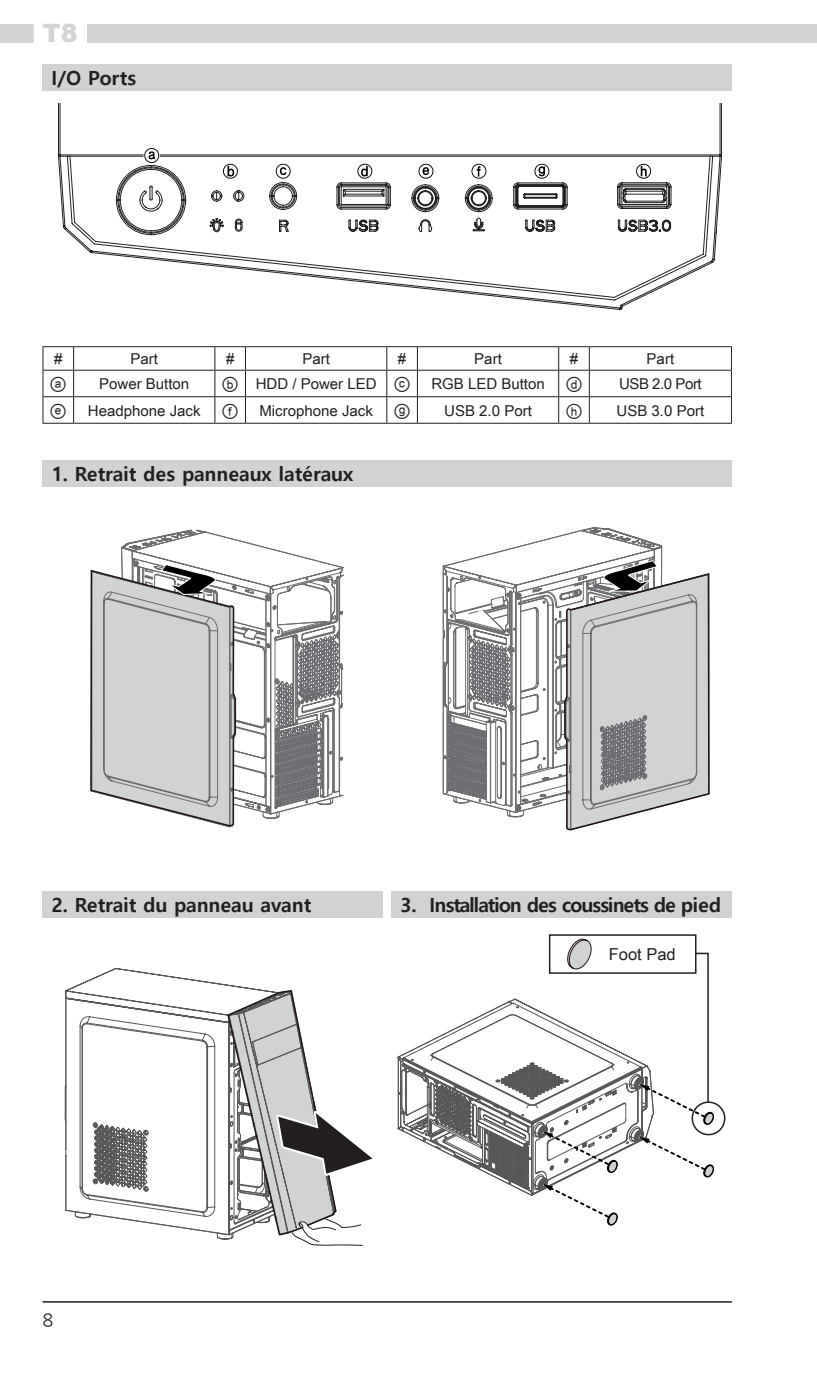
<style>
.page{position:relative;width:817px;height:1387px;background:#fff}
.page>*{position:absolute;margin:0;border:0;box-sizing:border-box;transform-origin:0 0}
.t1{font:900 25.2px "Arial";color:#d3d4d4}
.t2{font:700 19.5px "Malgun Gothic";color:#231f20}
.t3{font:700 19.5px "Malgun Gothic";letter-spacing:-.05em;color:#231f20}
.t4{font:18px "Arial Unicode MS";color:#231f20}
.t5{font:18px "Nanum Gothic";color:#231f20}
.t6{font:16.5px "Arial Unicode MS";color:#231f20}
.t7{font:15px "Arial Unicode MS";color:#231f20}
</style>
<div class="page">
<hr style="left:43px;top:1300px;width:688px;height:2px;background:#231f20">
<div style="left:87px;top:25px;width:729px;height:18px;background:#d3d4d4"></div>
<div style="left:0;top:25px;width:33px;height:18px;background:#d3d4d4"></div>
<svg style="left:58px;top:155px;width:664px;height:155px"></svg>
<svg style="left:671px;top:156px;width:39px;height:97px"></svg>
<div style="left:43px;top:460px;width:688px;height:26px;background:#d1d2d4"></div>
<div style="left:43px;top:64px;width:688px;height:26px;background:#d1d2d4"></div>
<hr style="left:43px;top:346px;width:31px;height:1px;background:#231f20">
<hr style="left:74px;top:346px;width:141px;height:1px;background:#231f20">
<hr style="left:215px;top:346px;width:30px;height:1px;background:#231f20">
<hr style="left:245px;top:346px;width:142px;height:1px;background:#231f20">
<hr style="left:387px;top:346px;width:30px;height:1px;background:#231f20">
<hr style="left:417px;top:346px;width:141px;height:1px;background:#231f20">
<hr style="left:558px;top:346px;width:31px;height:1px;background:#231f20">
<hr style="left:589px;top:346px;width:142px;height:1px;background:#231f20">
<hr style="left:43px;top:369px;width:31px;height:1px;background:#231f20">
<hr style="left:74px;top:369px;width:141px;height:1px;background:#231f20">
<hr style="left:215px;top:369px;width:30px;height:1px;background:#231f20">
<hr style="left:245px;top:369px;width:142px;height:1px;background:#231f20">
<hr style="left:387px;top:369px;width:30px;height:1px;background:#231f20">
<hr style="left:417px;top:369px;width:141px;height:1px;background:#231f20">
<hr style="left:558px;top:369px;width:31px;height:1px;background:#231f20">
<hr style="left:589px;top:369px;width:142px;height:1px;background:#231f20">
<hr style="left:43px;top:396px;width:31px;height:1px;background:#231f20">
<svg style="left:42px;top:347px;width:1px;height:76px"></svg>
<hr style="left:74px;top:396px;width:141px;height:1px;background:#231f20">
<svg style="left:73px;top:347px;width:1px;height:75px"></svg>
<hr style="left:215px;top:396px;width:30px;height:1px;background:#231f20">
<svg style="left:214px;top:347px;width:1px;height:75px"></svg>
<hr style="left:245px;top:396px;width:142px;height:1px;background:#231f20">
<svg style="left:245px;top:347px;width:1px;height:75px"></svg>
<hr style="left:387px;top:396px;width:30px;height:1px;background:#231f20">
<svg style="left:386px;top:347px;width:1px;height:75px"></svg>
<hr style="left:417px;top:396px;width:141px;height:1px;background:#231f20">
<svg style="left:417px;top:347px;width:1px;height:75px"></svg>
<hr style="left:558px;top:396px;width:31px;height:1px;background:#231f20">
<svg style="left:558px;top:347px;width:1px;height:75px"></svg>
<hr style="left:589px;top:396px;width:142px;height:1px;background:#231f20">
<svg style="left:588px;top:347px;width:1px;height:75px"></svg>
<hr style="left:43px;top:422px;width:31px;height:2px;background:#231f20">
<hr style="left:74px;top:422px;width:141px;height:2px;background:#231f20">
<hr style="left:215px;top:422px;width:30px;height:2px;background:#231f20">
<hr style="left:245px;top:422px;width:142px;height:2px;background:#231f20">
<hr style="left:387px;top:422px;width:30px;height:2px;background:#231f20">
<hr style="left:417px;top:422px;width:141px;height:2px;background:#231f20">
<hr style="left:558px;top:422px;width:31px;height:2px;background:#231f20">
<hr style="left:589px;top:422px;width:142px;height:2px;background:#231f20">
<div style="left:43px;top:890px;width:340px;height:27px;background:#d1d2d4"></div>
<div style="left:391px;top:890px;width:340px;height:27px;background:#d1d2d4"></div>
<svg style="left:443px;top:527px;width:267px;height:304px"></svg>
<svg style="left:90px;top:529px;width:253px;height:298px"></svg>
<svg style="left:71px;top:968px;width:179px;height:20px"></svg>
<svg style="left:65px;top:988px;width:308px;height:257px"></svg>
<div style="left:549px;top:934px;width:147px;height:39px;border:2px solid #231f20"></div>
<div style="left:691px;top:1101px;width:34px;height:34px;border:2px solid #231f20;border-radius:50%"></div>
<svg style="left:398px;top:938px;width:315px;height:287px"></svg>
<svg style="left:69px;top:148px;width:602px;height:150px"></svg>
<h1 class="t1" style="left:43px;top:15px;width:37px">T8</h1>
<p class="t2" style="left:51px;top:66px;width:86px">I/O Ports</p>
<p class="t7" style="left:54px;top:348px;width:10px">#</p>
<p class="t7" style="left:130px;top:348px;width:29px">Part</p>
<p class="t7" style="left:226px;top:348px;width:10px">#</p>
<p class="t7" style="left:302px;top:348px;width:29px">Part</p>
<p class="t7" style="left:398px;top:348px;width:10px">#</p>
<p class="t7" style="left:474px;top:348px;width:29px">Part</p>
<p class="t7" style="left:569px;top:348px;width:10px">#</p>
<p class="t7" style="left:646px;top:348px;width:29px">Part</p>
<p class="t4" style="left:49px;top:371px;width:19px">ⓐ</p>
<p class="t7" style="left:99px;top:373px;width:92px">Power Button</p>
<p class="t4" style="left:221px;top:371px;width:19px">ⓑ</p>
<p class="t7" style="left:255px;top:373px;width:122px">HDD / Power LED</p>
<p class="t4" style="left:393px;top:371px;width:19px">ⓒ</p>
<p class="t7" style="left:431px;top:373px;width:115px">RGB LED Button</p>
<p class="t4" style="left:565px;top:371px;width:19px">ⓓ</p>
<p class="t7" style="left:619px;top:373px;width:84px">USB 2.0 Port</p>
<p class="t4" style="left:49px;top:397px;width:19px">ⓔ</p>
<p class="t7" style="left:88px;top:399px;width:114px">Headphone Jack</p>
<p class="t4" style="left:221px;top:397px;width:19px">ⓕ</p>
<p class="t7" style="left:259px;top:399px;width:115px">Microphone Jack</p>
<p class="t4" style="left:393px;top:397px;width:19px">ⓖ</p>
<p class="t7" style="left:444px;top:399px;width:89px">USB 2.0 Port</p>
<p class="t4" style="left:565px;top:397px;width:19px">ⓗ</p>
<p class="t7" style="left:616px;top:399px;width:89px">USB 3.0 Port</p>
<p class="t2" style="left:51px;top:462px;width:303px">1. Retrait des panneaux latéraux</p>
<p class="t2" style="left:51px;top:893px;width:261px">2. Retrait du panneau avant</p>
<p class="t3" style="left:400px;top:893px;width:322px">3. Installation des coussinets de pied</p>
<p class="t6" style="left:608px;top:942px;width:68px">Foot Pad</p>
<p class="t5" style="left:43px;top:1311px;width:12px">8</p>
</div>
